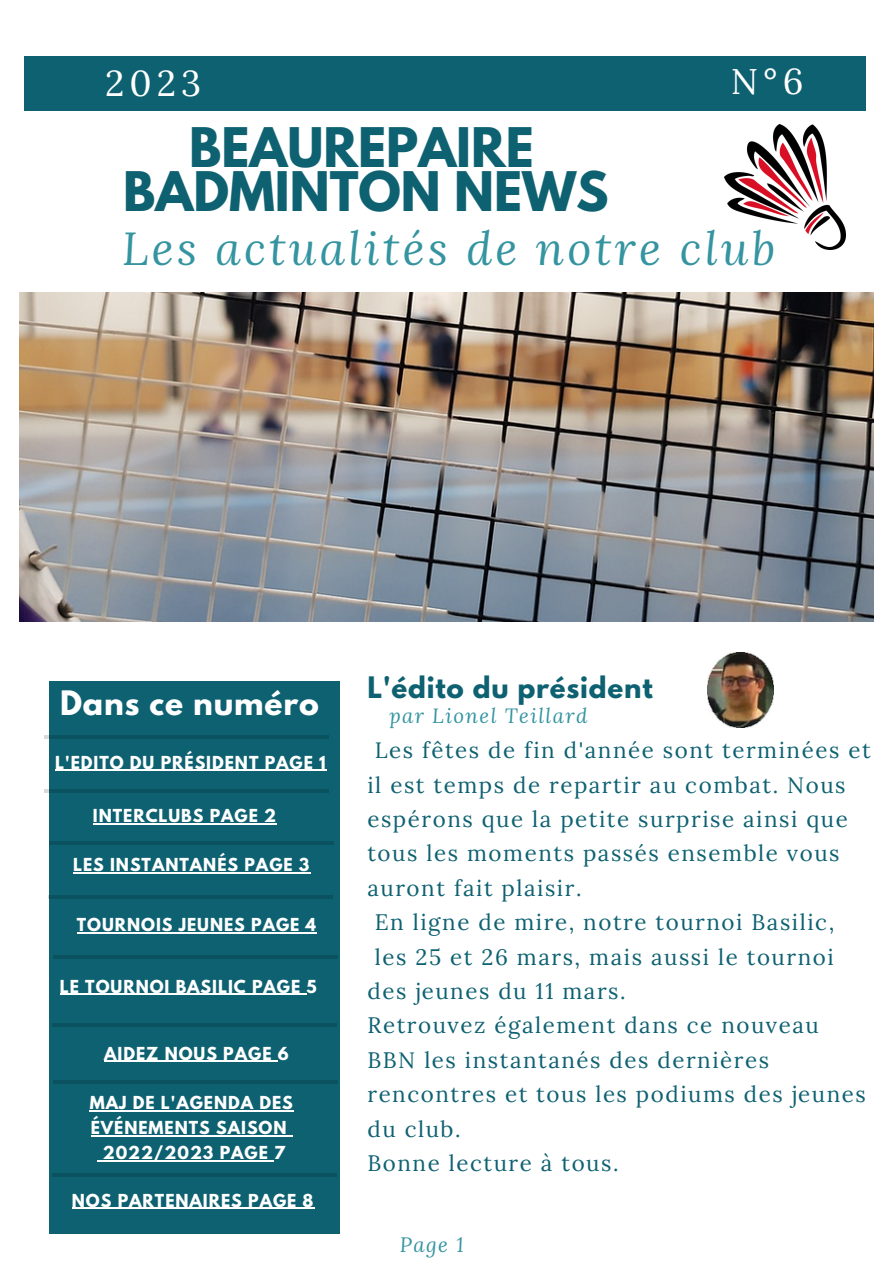
<style>
.page{position:relative;width:893px;height:1264px;background:#fff}
.page>*{position:absolute;margin:0;border:0;box-sizing:border-box;transform-origin:0 0}
.t1{font:700 48.3px/43.8px "League Spartan";color:#0e6171;text-align:center}
.t2{font:italic 46.2px "Lora";letter-spacing:.07em;color:#3494a0}
.t3{font:35.85px "Lora";color:#fff}
.t4{font:700 29.85px "League Spartan";letter-spacing:.03em;color:#fff}
.t5{font:700 26.25px "League Spartan";letter-spacing:.03em;color:#0e6171}
.t6{font:22.35px "Lora";letter-spacing:.07em;color:#0e6171}
.t7{font:italic 20.55px "Lora";color:#3494a0}
.t8{font:italic 20.4px "Lora";letter-spacing:.07em;color:#3494a0}
.t9{font:700 15.9px/24.8px "League Spartan";letter-spacing:.06em;color:#fff;text-align:center}
</style>
<div class="page">
<img style="left:707px;top:652px;width:66px;height:76px">
<img style="left:724px;top:125px;width:121px;height:125px">
<div style="left:25px;top:56px;width:840px;height:54px;background:#0e6171"></div>
<div style="left:50px;top:681px;width:290px;height:552px;background:#0e6171"></div>
<hr style="left:45px;top:789px;width:284px;height:3px;background:#000">
<hr style="left:45px;top:735px;width:284px;height:4px;background:#0b5260">
<hr style="left:49px;top:841px;width:284px;height:4px;background:#0b5260">
<hr style="left:49px;top:895px;width:284px;height:3px;background:#000">
<hr style="left:53px;top:955px;width:285px;height:3px;background:#000">
<svg style="left:53px;top:1080px;width:285px;height:3px"></svg>
<img style="left:19px;top:292px;width:854px;height:329px">
<hr style="left:55px;top:769px;width:264px;height:1px;background:#fff">
<hr style="left:90px;top:1110px;width:71px;height:1px;background:#fff">
<hr style="left:161px;top:1110px;width:133px;height:1px;background:#fff">
<hr style="left:91px;top:1135px;width:196px;height:1px;background:#fff">
<hr style="left:103px;top:1159px;width:171px;height:2px;background:#fff">
<hr style="left:93px;top:823px;width:171px;height:1px;background:#fff">
<svg style="left:264px;top:823px;width:13px;height:1px"></svg>
<hr style="left:60px;top:993px;width:25px;height:2px;background:#fff">
<hr style="left:85px;top:993px;width:221px;height:2px;background:#fff">
<hr style="left:73px;top:872px;width:226px;height:1px;background:#fff">
<hr style="left:72px;top:1207px;width:242px;height:1px;background:#fff">
<hr style="left:104px;top:1060px;width:174px;height:1px;background:#fff">
<hr style="left:52px;top:1023px;width:285px;height:3px;background:#000">
<hr style="left:52px;top:1173px;width:285px;height:4px;background:#0b5260">
<hr style="left:77px;top:932px;width:228px;height:1px;background:#fff">
<svg style="left:305px;top:932px;width:12px;height:1px"></svg>
<h3 class="t3" style="left:105px;top:60px;width:97px">2023</h3>
<h3 class="t3" style="left:730px;top:57px;width:74px">N°6</h3>
<h1 class="t1" style="left:123px;top:132px;width:487px">BEAUREPAIRE<br>BADMINTON NEWS</h1>
<h2 class="t2" style="left:122px;top:217px;width:654px">Les actualités de notre club</h2>
<h3 class="t4" style="left:60px;top:688px;width:260px">Dans ce numéro</h3>
<p class="t9" style="left:55px;top:751px;width:272px">L'EDITO DU PRÉSIDENT PAGE 1</p>
<p class="t9" style="left:93px;top:805px;width:185px">INTERCLUBS PAGE 2</p>
<p class="t9" style="left:73px;top:854px;width:238px">LES INSTANTANÉS PAGE 3</p>
<p class="t9" style="left:77px;top:914px;width:241px">TOURNOIS JEUNES PAGE 4</p>
<p class="t9" style="left:60px;top:976px;width:258px">LE TOURNOI BASILIC PAGE 5</p>
<p class="t9" style="left:104px;top:1042px;width:186px">AIDEZ NOUS PAGE 6</p>
<p class="t9" style="left:90px;top:1092px;width:205px">MAJ DE L'AGENDA DES<br>ÉVÉNEMENTS SAISON<br>2022/2023 PAGE 7</p>
<p class="t9" style="left:72px;top:1189px;width:243px">NOS PARTENAIRES PAGE 8</p>
<p class="t5" style="left:367px;top:675px;width:287px">L'édito du président</p>
<p class="t8" style="left:389px;top:702px;width:200px">par Lionel Teillard</p>
<p class="t6" style="left:375px;top:735px;width:497px">Les fêtes de fin d'année sont terminées et</p>
<p class="t6" style="left:367px;top:770px;width:479px">il est temps de repartir au combat. Nous</p>
<p class="t6" style="left:367px;top:804px;width:482px">espérons que la petite surprise ainsi que</p>
<p class="t6" style="left:367px;top:839px;width:473px">tous les moments passés ensemble vous</p>
<p class="t6" style="left:367px;top:873px;width:215px">auront fait plaisir.</p>
<p class="t6" style="left:375px;top:907px;width:461px">En ligne de mire, notre tournoi Basilic,</p>
<p class="t6" style="left:375px;top:942px;width:460px">les 25 et 26 mars, mais aussi le tournoi</p>
<p class="t6" style="left:367px;top:976px;width:260px">des jeunes du 11 mars.</p>
<p class="t6" style="left:367px;top:1010px;width:453px">Retrouvez également dans ce nouveau</p>
<p class="t6" style="left:367px;top:1045px;width:403px">BBN les instantanés des dernières</p>
<p class="t6" style="left:367px;top:1079px;width:500px">rencontres et tous les podiums des jeunes</p>
<p class="t6" style="left:367px;top:1114px;width:95px">du club.</p>
<p class="t6" style="left:367px;top:1148px;width:252px">Bonne lecture à tous.</p>
<p class="t7" style="left:399px;top:1230px;width:65px">Page 1</p>
</div>
